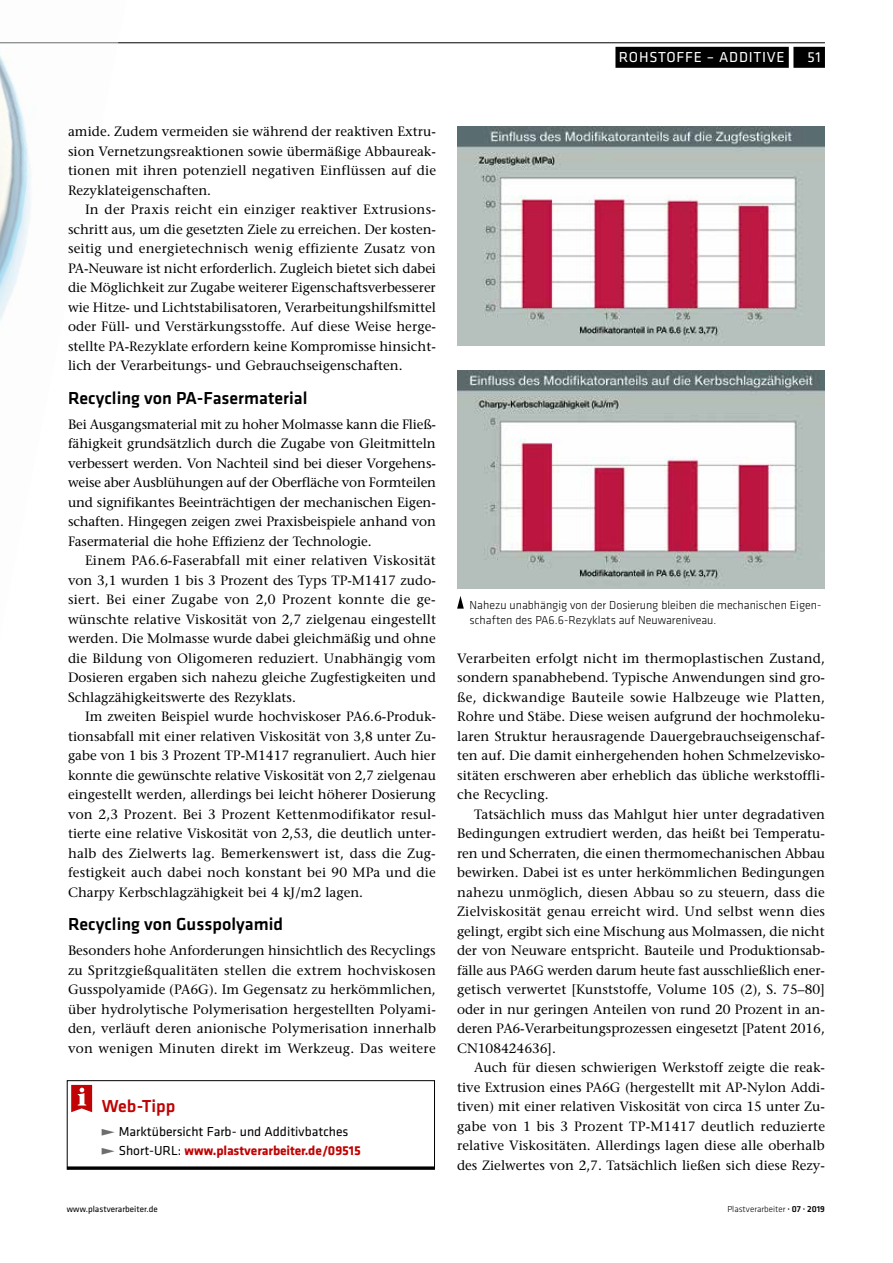
<style>
.page{position:relative;width:893px;height:1263px;background:#fff}
.page>*{position:absolute;margin:0;border:0;box-sizing:border-box;transform-origin:0 0}
.t1{font:500 18px "Klavika Basic";color:#000}
.t2{font:500 18px "Klavika Basic";color:#c00304}
.t3{font:15px "Klavika Basic";letter-spacing:.05em;color:#fff}
.t4{font:500 13.5px/19.5px "Stone Serif Std";color:#000;text-align:justify}
.t5{font:13.5px/19.5px "Klavika Basic";color:#000}
.t6{font:300 12px/15px "Klavika Basic";color:#000}
.t7{font:300 9px "Klavika Basic";color:#000}
.t8{font:9px "Klavika Basic";color:#000}
.s1{font-family:"The Sans Os F";font-weight:900;font-size:12.9px;color:#6e6e6e}
.s2{font-weight:700;color:#c00304}
.s3{font-weight:500}
</style>
<div class="page">
<div style="left:615px;top:47px;width:174px;height:21px;background:#000"></div>
<div style="left:793px;top:47px;width:32px;height:21px;background:#000"></div>
<hr style="left:0;top:43px;width:825px;height:1px;background:#000">
<img style="left:0;top:42px;width:127px;height:279px">
<div style="left:67px;top:1080px;width:368px;height:89px;border:1px solid #000"></div>
<hr style="left:67px;top:1166px;width:368px;height:3px;background:#000">
<svg style="left:71px;top:1085px;width:21px;height:27px"></svg>
<img style="left:457px;top:126px;width:368px;height:219px">
<img style="left:457px;top:370px;width:368px;height:219px">
<svg style="left:457px;top:596px;width:7px;height:13px"></svg>
<p class="t3" style="left:619px;top:47px;width:167px">ROHSTOFFE – ADDITIVE</p>
<p class="t3" style="left:807px;top:47px;width:15px">51</p>
<p class="t4" style="left:68px;top:122px;width:370px">amide. Zudem vermeiden sie während der reaktiven Extru&shy;sion Vernetzungsreaktionen sowie übermäßige Abbaureak&shy;tionen mit ihren potenziell negativen Einflüssen auf die Rezyklateigenschaften.</p>
<p class="t4" style="left:68px;top:200px;width:370px;text-indent:17px">In der Praxis reicht ein einziger reaktiver Extrusions&shy;schritt aus, um die gesetzten Ziele zu erreichen. Der kosten&shy;seitig und energietechnisch wenig effiziente Zusatz von PA-Neuware ist nicht erforderlich. Zugleich bietet sich dabei die Möglichkeit zur Zugabe weiterer Eigenschaftsverbesserer wie Hitze- und Lichtstabilisatoren, Verarbeitungshilfsmittel oder Füll- und Verstärkungsstoffe. Auf diese Weise herge&shy;stellte PA-Rezyklate erfordern keine Kompromisse hinsicht&shy;lich der Verarbeitungs- und Gebrauchseigenschaften.</p>
<h1 class="t1" style="left:68px;top:386px;width:241px">Recycling von PA-Fasermaterial</h1>
<p class="t4" style="left:68px;top:414px;width:370px">Bei Ausgangsmaterial mit zu hoher Molmasse kann die Fließ&shy;fähigkeit grundsätzlich durch die Zugabe von Gleitmitteln verbessert werden. Von Nachteil sind bei dieser Vorgehens&shy;weise aber Ausblühungen auf der Oberfläche von Formteilen und signifikantes Beeinträchtigen der mechanischen Eigen&shy;schaften. Hingegen zeigen zwei Praxisbeispiele anhand von Fasermaterial die hohe Effizienz der Technologie.</p>
<p class="t4" style="left:68px;top:551px;width:369px;text-indent:17px">Einem PA6.6-Faserabfall mit einer relativen Viskosität von 3,1 wurden 1 bis 3 Prozent des Typs TP-M1417 zudo&shy;siert. Bei einer Zugabe von 2,0 Prozent konnte die ge&shy;wünschte relative Viskosität von 2,7 zielgenau eingestellt werden. Die Molmasse wurde dabei gleichmäßig und ohne die Bildung von Oligomeren reduziert. Unabhängig vom Dosieren ergaben sich nahezu gleiche Zugfestigkeiten und Schlagzähigkeitswerte des Rezyklats.</p>
<p class="t4" style="left:68px;top:707px;width:370px;text-indent:17px">Im zweiten Beispiel wurde hochviskoser PA6.6-Produk&shy;tionsabfall mit einer relativen Viskosität von 3,8 unter Zu&shy;gabe von 1 bis 3 Prozent TP-M1417 regranuliert. Auch hier konnte die gewünschte relative Viskosität von 2,7 zielgenau eingestellt werden, allerdings bei leicht höherer Dosierung von 2,3 Prozent. Bei 3 Prozent Kettenmodifikator resul&shy;tierte eine relative Viskosität von 2,53, die deutlich unter&shy;halb des Zielwerts lag. Bemerkenswert ist, dass die Zug&shy;festigkeit auch dabei noch konstant bei 90 MPa und die Charpy Kerbschlagzähigkeit bei 4 kJ/m2 lagen.</p>
<h1 class="t1" style="left:68px;top:912px;width:216px">Recycling von Gusspolyamid</h1>
<p class="t4" style="left:68px;top:941px;width:370px">Besonders hohe Anforderungen hinsichtlich des Recyclings zu Spritzgießqualitäten stellen die extrem hochviskosen Gusspolyamide (PA6G). Im Gegensatz zu herkömmlichen, über hydrolytische Polymerisation hergestellten Polyami&shy;den, verläuft deren anionische Polymerisation innerhalb von wenigen Minuten direkt im Werkzeug. Das weitere</p>
<h1 class="t2" style="left:102px;top:1094px;width:75px">Web-Tipp</h1>
<p class="t5" style="left:102px;top:1121px;width:261px"><span class="s1">̕</span> Marktübersicht Farb- und Additivbatches <span class="s1">̕</span> Short-URL: <span class="s2">www.plastverarbeiter.de/09515</span></p>
<p class="t6" style="left:470px;top:597px;width:353px">Nahezu unabhängig von der Dosierung bleiben die mechanischen Eigen&shy;schaften des PA6.6-Rezyklats auf Neuwareniveau.</p>
<p class="t4" style="left:457px;top:648px;width:369px">Verarbeiten erfolgt nicht im thermoplastischen Zustand, sondern spanabhebend. Typische Anwendungen sind gro&shy;ße, dickwandige Bauteile sowie Halbzeuge wie Platten, Rohre und Stäbe. Diese weisen aufgrund der hochmoleku&shy;laren Struktur herausragende Dauergebrauchseigenschaf&shy;ten auf. Die damit einhergehenden hohen Schmelzevisko&shy;sitäten erschweren aber erheblich das übliche werkstoffli&shy;che Recycling.</p>
<p class="t4" style="left:457px;top:804px;width:370px;text-indent:17px">Tatsächlich muss das Mahlgut hier unter degradativen Bedingungen extrudiert werden, das heißt bei Temperatu&shy;ren und Scherraten, die einen thermomechanischen Abbau bewirken. Dabei ist es unter herkömmlichen Bedingungen nahezu unmöglich, diesen Abbau so zu steuern, dass die Zielviskosität genau erreicht wird. Und selbst wenn dies gelingt, ergibt sich eine Mischung aus Molmassen, die nicht der von Neuware entspricht. Bauteile und Produktionsab&shy;fälle aus PA6G werden darum heute fast ausschließlich ener&shy;getisch verwertet [Kunststoffe, Volume 105 (2), S. 75–80] oder in nur geringen Anteilen von rund 20 Prozent in an&shy;deren PA6-Verarbeitungsprozessen eingesetzt [Patent 2016, CN108424636].</p>
<p class="t4" style="left:457px;top:1057px;width:369px;text-indent:17px">Auch für diesen schwierigen Werkstoff zeigte die reak&shy;tive Extrusion eines PA6G (hergestellt mit AP-Nylon Addi&shy;tiven) mit einer relativen Viskosität von circa 15 unter Zu&shy;gabe von 1 bis 3 Prozent TP-M1417 deutlich reduzierte relative Viskositäten. Allerdings lagen diese alle oberhalb des Zielwertes von 2,7. Tatsächlich ließen sich diese Rezy-</p>
<p class="t8" style="left:67px;top:1203px;width:92px">www.plastverarbeiter.de</p>
<p class="t7" style="left:727px;top:1203px;width:99px">Plastverarbeiter <span class="s3">· 07 · 2019</span></p>
</div>
